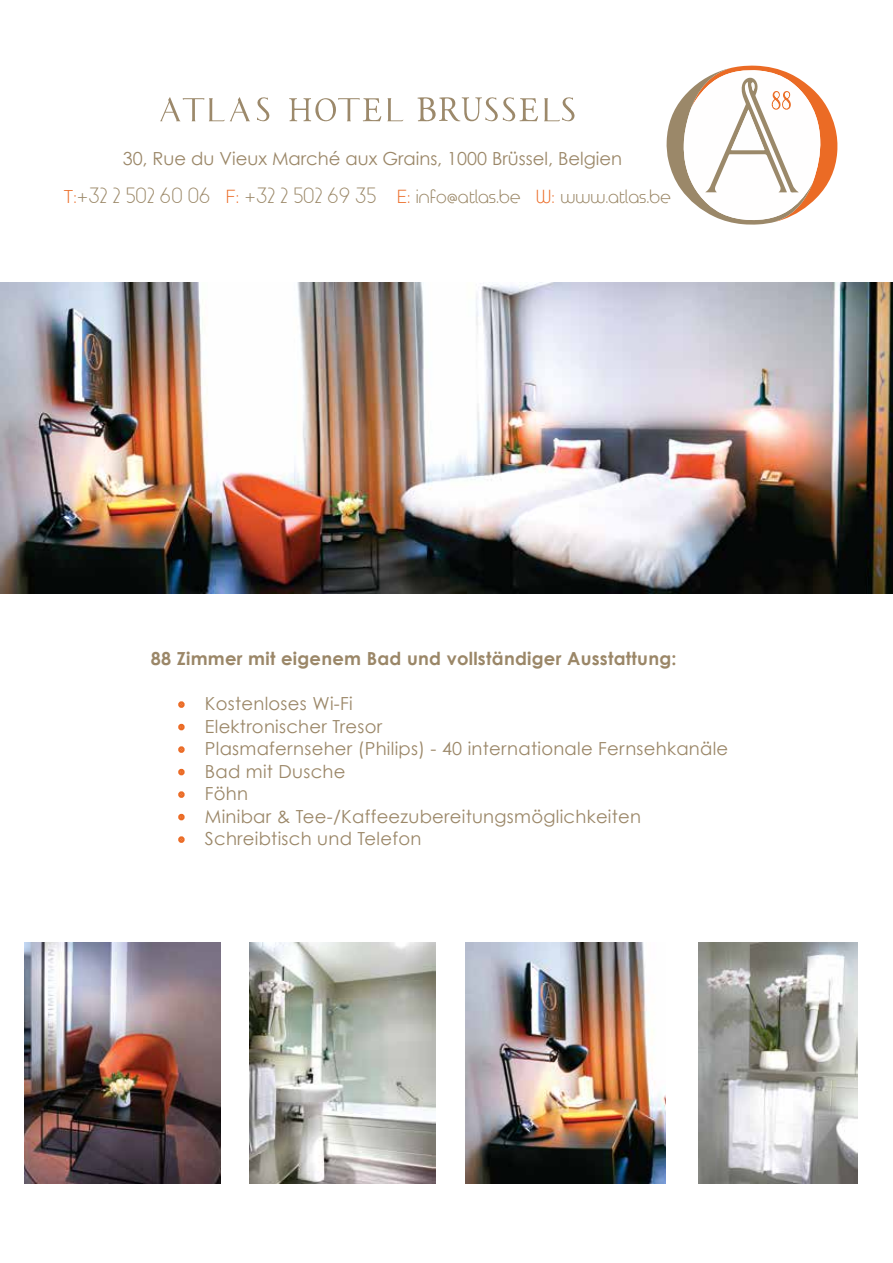
<style>
.page{position:relative;width:893px;height:1263px;background:#fff}
.page>*{position:absolute;margin:0;border:0;box-sizing:border-box;transform-origin:0 0}
.t1{font:18px/22.5px "Century Gothic";letter-spacing:.015em;color:#9b8768}
.t2{font:18px "Time Burner";color:#9b8868}
.t3{font:700 18px "Century Gothic";letter-spacing:.015em;color:#9b8768}
.s1{color:#eb6a24}
</style>
<div class="page">
<img style="left:0;top:283px;width:893px;height:310px">
<svg style="left:666px;top:66px;width:172px;height:159px"></svg>
<svg style="left:257px;top:97px;width:13px;height:24px"></svg>
<svg style="left:160px;top:97px;width:90px;height:24px"></svg>
<svg style="left:289px;top:98px;width:92px;height:23px"></svg>
<svg style="left:387px;top:98px;width:16px;height:23px"></svg>
<svg style="left:417px;top:97px;width:121px;height:24px"></svg>
<svg style="left:544px;top:97px;width:31px;height:24px"></svg>
<div style="left:178px;top:701px;width:7px;height:7px;border:4px solid #eb6b25;border-radius:50%"></div>
<div style="left:178px;top:724px;width:7px;height:6px;border:4px solid #eb6b25;border-radius:50%"></div>
<div style="left:178px;top:746px;width:7px;height:7px;border:4px solid #eb6b25;border-radius:50%"></div>
<div style="left:178px;top:769px;width:7px;height:6px;border:4px solid #eb6b25;border-radius:50%"></div>
<div style="left:178px;top:791px;width:7px;height:7px;border:4px solid #eb6b25;border-radius:50%"></div>
<div style="left:178px;top:814px;width:7px;height:6px;border:4px solid #eb6b25;border-radius:50%"></div>
<div style="left:178px;top:836px;width:7px;height:7px;border:4px solid #eb6b25;border-radius:50%"></div>
<img style="left:250px;top:942px;width:185px;height:242px">
<img style="left:466px;top:942px;width:199px;height:241px">
<img style="left:24px;top:942px;width:197px;height:241px">
<img style="left:699px;top:942px;width:159px;height:242px">
<p class="t1" style="left:123px;top:147px;width:501px">30, Rue du Vieux Marché aux Grains, 1000 Brüssel, Belgien</p>
<p class="t2" style="left:64px;top:187px;width:608px"><span class="s1">T:</span>+32 2 502 60 06 <span class="s1">F:</span> +32 2 502 69 35 <span class="s1">E:</span> info@atlas.be <span class="s1">W:</span> www.atlas.be</p>
<p class="t3" style="left:151px;top:647px;width:527px">88 Zimmer mit eigenem Bad und vollständiger Ausstattung:</p>
<p class="t1" style="left:205px;top:692px;width:525px">Kostenloses Wi-Fi<br>Elektronischer Tresor<br>Plasmafernseher (Philips) - 40 internationale Fernsehkanäle<br>Bad mit Dusche<br>Föhn<br>Minibar &amp; Tee-/Kaffeezubereitungsmöglichkeiten<br>Schreibtisch und Telefon</p>
</div>
